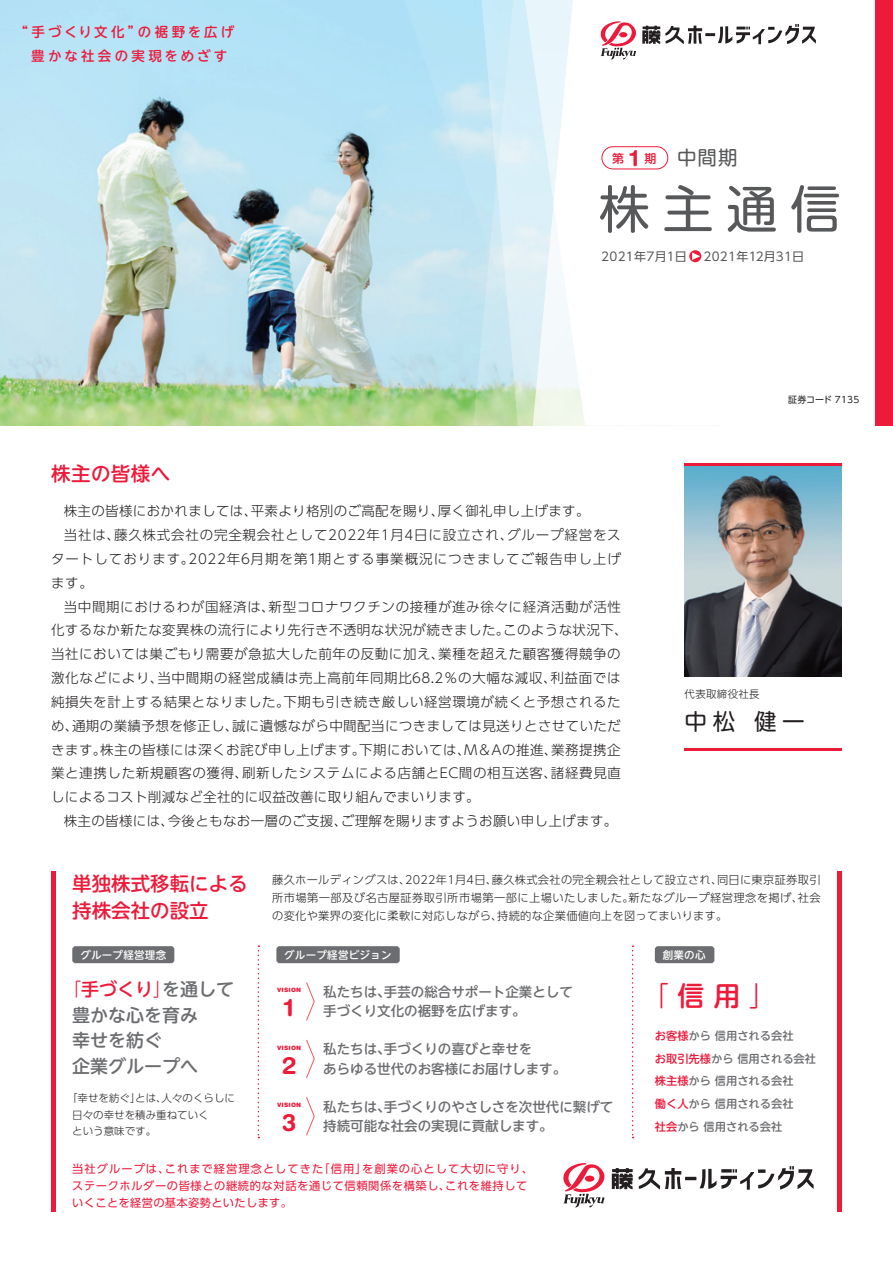
<style>
.page{position:relative;width:893px;height:1263px;background:#fff}
.page>*{position:absolute;margin:0;border:0;box-sizing:border-box;transform-origin:0 0}
.t1{font:51px "UD Shin M Go Pro";color:#57585a}
.t2{font:300 27px "UD Shin M Go Pro";color:#ed1a3a}
.t3{font:700 24px "Helvetica Rounded LT Std";color:#ed1a3a}
.t4{font:22.5px "UD Shin M Go Pro";color:#231f20}
.t5{font:700 22.5px "Helvetica Rounded LT Std";color:#ed1a3a}
.t6{font:500 19.5px/27px "UD Shin M Go Pro";color:#ed1a3a}
.t7{font:19.5px "UD Shin M Go Pro";color:#57585a}
.t8{font:500 18px/25.5px "UD Shin M Go Pro";color:#6c6d70}
.t9{font:300 13.5px "UD Shin Go Pro";letter-spacing:.045em;color:#231f20}
.t10{font:300 13.5px "UD Shin Go Pro";letter-spacing:.025em;color:#231f20}
.t11{font:500 13.5px/19.5px "UD Shin M Go Pro";color:#6c6d70}
.t12{font:300 13.5px "UD Shin Go Pro";letter-spacing:.07em;color:#231f20}
.t13{font:500 13.5px/24px "UD Shin M Go Pro";letter-spacing:.225em;color:#ed1a3a}
.t14{font:12px "UD Shin Go Pro";letter-spacing:.025em;color:#57585a}
.t15{font:500 12px "UD Shin M Go Pro";color:#ed1a3a}
.t16{font:300 11.25px/18px "UD Shin Go Pro";letter-spacing:.025em;color:#231f20;text-align:justify}
.t17{font:11.25px/17.2px "UD Shin Go Pro";letter-spacing:.05em;color:#ed1a3a}
.t18{font:500 11.25px/22.8px "UD Shin M Go Pro";color:#6c6d70}
.t19{font:300 10.5px/16.5px "UD Shin Go Pro";color:#231f20}
.t20{font:500 10.5px "UD Shin M Go Pro";letter-spacing:.025em;color:#fff}
.t21{font:300 10.5px "UD Shin Go Pro";letter-spacing:.025em;color:#231f20}
.t22{font:9px "UD Shin Go Pro";letter-spacing:.025em;color:#231f20}
.t23{font:900 6px "Helvetica Rounded LT Std";letter-spacing:.025em;color:#ed1a3a}
.s1{font-weight:300;color:#ed1a3a}
.s2{color:#ed1a3a}
.s3{font-weight:500}
</style>
<div class="page">
<hr style="left:51px;top:872px;width:4px;height:340px;background:#ed1a3a">
<hr style="left:838px;top:872px;width:4px;height:340px;background:#ed1a3a">
<img style="left:0;top:0;width:400px;height:425px">
<svg style="left:400px;top:0;width:72px;height:425px;background:#bae1e8"></svg>
<svg style="left:480px;top:0;width:43px;height:425px;background:#cee9ed"></svg>
<svg style="left:523px;top:0;width:31px;height:425px;background:#e2f2f5"></svg>
<svg style="left:554px;top:0;width:322px;height:425px"></svg>
<div style="left:876px;top:0;width:17px;height:425px;background:#ed1a3a"></div>
<svg style="left:689px;top:250px;width:12px;height:12px"></svg>
<div style="left:601px;top:146px;width:67px;height:23px;border:1px solid #ed1a3a;border-radius:11px"></div>
<svg style="left:692px;top:252px;width:8px;height:8px"></svg>
<svg style="left:600px;top:21px;width:36px;height:38px"></svg>
<div style="left:619px;top:32px;width:8px;height:5px;background:#ed1a3a;border-radius:50%"></div>
<svg style="left:642px;top:24px;width:174px;height:20px"></svg>
<img style="left:685px;top:466px;width:157px;height:210px">
<svg style="left:72px;top:946px;width:102px;height:17px;background:#6e6f72"></svg>
<svg style="left:655px;top:946px;width:59px;height:17px"></svg>
<hr style="left:685px;top:748px;width:157px;height:2px;background:#ed1a3a">
<hr style="left:685px;top:463px;width:157px;height:3px;background:#ed1a3a">
<svg style="left:258px;top:945px;width:1px;height:193px"></svg>
<svg style="left:632px;top:945px;width:2px;height:193px"></svg>
<svg style="left:276px;top:946px;width:124px;height:17px;background:#6e6f72"></svg>
<svg style="left:612px;top:1168px;width:21px;height:21px"></svg>
<svg style="left:563px;top:1163px;width:42px;height:44px"></svg>
<div style="left:585px;top:1175px;width:9px;height:7px;background:#ed1a3a;border-radius:50%"></div>
<svg style="left:639px;top:1166px;width:175px;height:24px"></svg>
<svg style="left:306px;top:982px;width:9px;height:39px"></svg>
<svg style="left:306px;top:1039px;width:9px;height:39px"></svg>
<svg style="left:306px;top:1097px;width:9px;height:39px"></svg>
<p class="t13" style="left:31px;top:20px;width:205px;text-indent:-17px">“手づくり文化”の裾野を広げ豊かな社会の実現をめざす</p>
<h3 class="t6" style="left:51px;top:459px;width:121px">株主の皆様へ</h3>
<h3 class="t5" style="left:630px;top:144px;width:11px">1</h3>
<p class="t15" style="left:612px;top:148px;width:13px">第</p>
<p class="t15" style="left:644px;top:148px;width:13px">期</p>
<h3 class="t7" style="left:677px;top:142px;width:62px">中間期</h3>
<h1 class="t1" style="left:599px;top:168px;width:244px">株主通信</h1>
<p class="t14" style="left:601px;top:246px;width:204px">2021年7月1日　 2021年12月31日</p>
<p class="t22" style="left:788px;top:392px;width:73px">証券コード 7135</p>
<p class="t10" style="left:64px;top:500px;width:527px">株主の皆様におかれましては、平素より格別のご高配を賜り、厚く御礼申し上げます。</p>
<p class="t9" style="left:64px;top:524px;width:558px">当社は、藤久株式会社の完全親会社として2022年1月4日に設立され、グループ経営をス</p>
<p class="t12" style="left:51px;top:548px;width:571px">タートしております。2022年6月期を第1期とする事業概況につきましてご報告申し上げ</p>
<p class="t9" style="left:51px;top:572px;width:43px">ます。</p>
<p class="t9" style="left:64px;top:595px;width:559px">当中間期におけるわが国経済は、新型コロナワクチンの接種が進み徐々に経済活動が活性</p>
<p class="t9" style="left:51px;top:619px;width:578px">化するなか新たな変異株の流行により先行き不透明な状況が続きました。このような状況下、</p>
<p class="t9" style="left:51px;top:643px;width:571px">当社においては巣ごもり需要が急拡大した前年の反動に加え、業種を超えた顧客獲得競争の</p>
<p class="t9" style="left:51px;top:667px;width:571px">激化などにより、当中間期の経営成績は売上高前年同期比68.2％の大幅な減収、利益面では</p>
<p class="t9" style="left:51px;top:691px;width:571px">純損失を計上する結果となりました。下期も引き続き厳しい経営環境が続くと予想されるた</p>
<p class="t9" style="left:51px;top:715px;width:571px">め、通期の業績予想を修正し、誠に遺憾ながら中間配当につきましては見送りとさせていただ</p>
<p class="t9" style="left:51px;top:738px;width:571px">きます。株主の皆様には深くお詫び申し上げます。下期においては、M＆Aの推進、業務提携企</p>
<p class="t9" style="left:51px;top:762px;width:571px">業と連携した新規顧客の獲得、刷新したシステムによる店舗とEC間の相互送客、諸経費見直</p>
<p class="t10" style="left:51px;top:786px;width:430px">しによるコスト削減など全社的に収益改善に取り組んでまいります。</p>
<p class="t10" style="left:64px;top:810px;width:555px">株主の皆様には、今後ともなお一層のご支援、ご理解を賜りますようお願い申し上げます。</p>
<p class="t21" style="left:685px;top:686px;width:77px">代表取締役社長</p>
<h3 class="t4" style="left:685px;top:703px;width:121px">中松 健一</h3>
<h3 class="t6" style="left:72px;top:869px;width:177px">単独株式移転による持株会社の設立</h3>
<p class="t20" style="left:80px;top:946px;width:87px">グループ経営理念</p>
<h3 class="t8" style="left:72px;top:975px;width:163px;text-indent:-9px"><span class="s1">「</span><span class="s2">手づくり</span><span class="s1">」</span>を通して豊かな心を育み<br>幸せを紡ぐ<br>企業グループへ</h3>
<p class="t19" style="left:72px;top:1089px;width:164px;text-indent:-5px">「幸せを紡ぐ」とは、人々のくらしに日々の幸せを積み重ねていく<br>という意味です。</p>
<p class="t16" style="left:272px;top:870px;width:550px">藤久ホールディングスは、2022年1月4日、藤久株式会社の完全親会社として設立され、同日に東京証券取引所市場第一部及び名古屋証券取引所市場第一部に上場いたしました。新たなグループ経営理念を掲げ、社会の変化や業界の変化に柔軟に対応しながら、持続的な企業価値向上を図ってまいります。</p>
<p class="t20" style="left:284px;top:946px;width:109px">グループ経営ビジョン</p>
<p class="t11" style="left:323px;top:981px;width:251px">私たちは、手芸の総合サポート企業として手づくり文化の裾野を広げます。</p>
<p class="t23" style="left:277px;top:986px;width:26px">VISION</p>
<h3 class="t3" style="left:284px;top:993px;width:11px">1</h3>
<p class="t23" style="left:277px;top:1043px;width:26px">VISION</p>
<h3 class="t3" style="left:282px;top:1050px;width:16px">2</h3>
<p class="t23" style="left:277px;top:1101px;width:26px">VISION</p>
<h3 class="t3" style="left:282px;top:1108px;width:16px">3</h3>
<p class="t11" style="left:323px;top:1039px;width:244px">私たちは、手づくりの喜びと幸せを<br>あらゆる世代のお客様にお届けします。</p>
<p class="t11" style="left:323px;top:1096px;width:292px">私たちは、手づくりのやさしさを次世代に繋げて持続可能な社会の実現に貢献します。</p>
<p class="t20" style="left:663px;top:946px;width:44px">創業の心</p>
<h2 class="t2" style="left:641px;top:974px;width:136px">「 <span class="s3">信 用</span> 」</h2>
<p class="t18" style="left:655px;top:1023px;width:140px"><span class="s2">お客様</span>から 信用される会社</p>
<p class="t18" style="left:655px;top:1069px;width:140px"><span class="s2">株主様</span>から 信用される会社</p>
<p class="t18" style="left:655px;top:1046px;width:163px"><span class="s2">お取引先様</span>から 信用される会社</p>
<p class="t18" style="left:655px;top:1092px;width:140px"><span class="s2">働く人</span>から 信用される会社<span class="s2">社会</span>から 信用される会社</p>
<p class="t17" style="left:72px;top:1160px;width:462px">当社グループは、これまで経営理念としてきた「信用」を創業の心として大切に守り、ステークホルダーの皆様との継続的な対話を通じて信頼関係を構築し、これを維持していくことを経営の基本姿勢といたします。</p>
</div>
